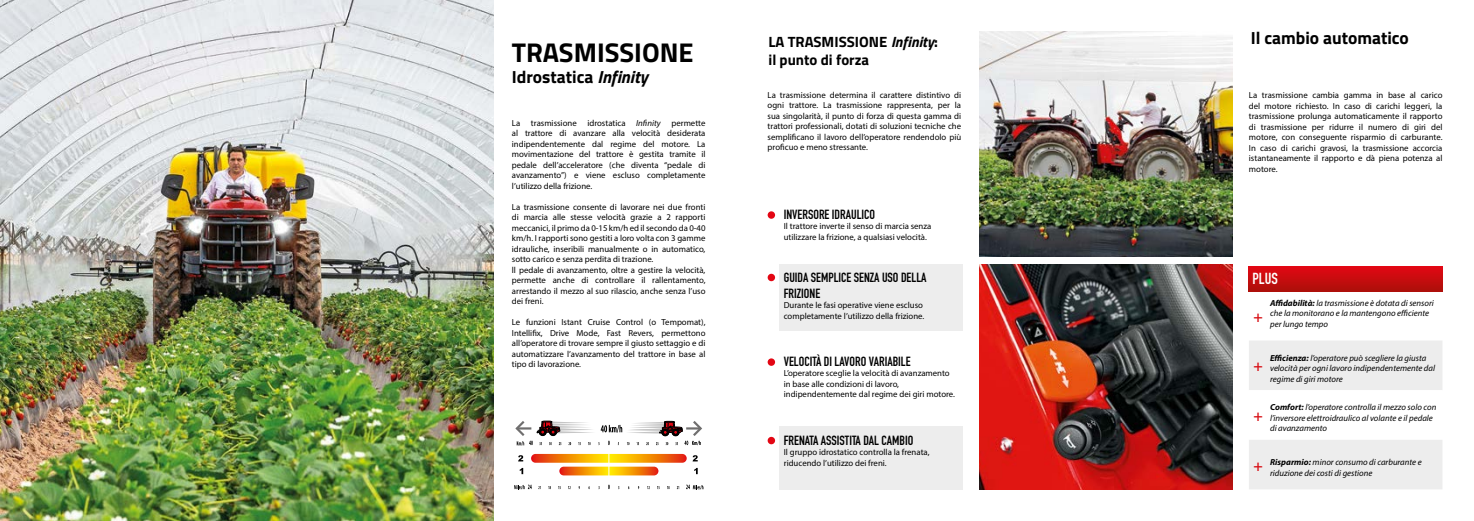
<style>
.page{position:relative;width:1474px;height:521px;background:#fff}
.page>*{position:absolute;margin:0;border:0;box-sizing:border-box;transform-origin:0 0}
.t1{font:700 27.12px "Titillium Web";color:#000}
.t2{font:700 17.5px "Titillium Web";color:#000}
.t3{font:700 15.75px "DIN Condensed";color:#fff}
.t4{font:700 condensed 15.75px "Myriad Pro";color:#d80f15}
.t5{font:700 14.88px/17.8px "Titillium Web";color:#000}
.t6{font:700 13.12px/15.8px "DIN Condensed";color:#000}
.t7{font:8.75px/10.5px "Myriad Pro";color:#000}
.t8{font:italic 8.75px/10.5px "Myriad Pro";color:#000}
.s1{font-style:italic}
.s2{font-weight:700}
</style>
<div class="page">
<img style="left:0;top:0;width:494px;height:521px">
<img style="left:979px;top:32px;width:253px;height:225px">
<img style="left:979px;top:265px;width:253px;height:224px">
<svg style="left:1248px;top:266px;width:194px;height:25px;background:#c80b0e"></svg>
<svg style="left:1249px;top:341px;width:193px;height:148px"></svg>
<div style="left:779px;top:264px;width:183px;height:67px;background:#ededed"></div>
<div style="left:779px;top:426px;width:183px;height:63px;background:#ededed"></div>
<svg style="left:531px;top:454px;width:155px;height:21px"></svg>
<svg style="left:515px;top:420px;width:187px;height:26px"></svg>
<svg style="left:514px;top:485px;width:18px;height:4px"></svg>
<svg style="left:686px;top:485px;width:17px;height:4px"></svg>
<svg style="left:519px;top:468px;width:4px;height:6px"></svg>
<svg style="left:518px;top:455px;width:5px;height:6px"></svg>
<svg style="left:692px;top:455px;width:5px;height:6px"></svg>
<div style="left:767px;top:211px;width:8px;height:8px;background:#e30613;border-radius:50%"></div>
<div style="left:767px;top:274px;width:8px;height:7px;background:#e30613;border-radius:50%"></div>
<div style="left:767px;top:358px;width:8px;height:8px;background:#e30613;border-radius:50%"></div>
<div style="left:767px;top:437px;width:8px;height:7px;background:#e30613;border-radius:50%"></div>
<h1 class="t1" style="left:512px;top:32px;width:183px">TRASMISSIONE</h1>
<h2 class="t2" style="left:512px;top:64px;width:138px">Idrostatica <span class="s1">Infinity</span></h2>
<p class="t7" style="left:512px;top:117px;width:195px;text-align:justify">La trasmissione idrostatica <span class="s1">Infinity</span> permette al trattore di avanzare alla velocità desiderata indipendentemente dal regime del motore. La movimentazione del trattore è gestita tramite il pedale dell’acceleratore (che diventa “pedale di avanzamento”) e viene escluso completamente l’utilizzo della frizione.</p>
<p class="t7" style="left:512px;top:201px;width:195px">La trasmissione consente di lavorare nei due fronti di marcia alle stesse velocità grazie a 2 rapporti meccanici, il primo da 0-15 km/h ed il secondo da 0-40 km/h. I rapporti sono gestiti a loro volta con 3 gamme idrauliche, inseribili manualmente o in automatico, sotto carico e senza perdita di trazione.<br>ll pedale di avanzamento, oltre a gestire la velocità, permette anche di controllare il rallentamento, arrestando il mezzo al suo rilascio, anche senza l’uso dei freni.</p>
<p class="t7" style="left:512px;top:317px;width:195px;text-align:justify">Le funzioni Istant Cruise Control (o Tempomat), Intellifix, Drive Mode, Fast Revers, permettono all’operatore di trovare sempre il giusto settaggio e di automatizzare l’avanzamento del trattore in base al tipo di lavorazione.</p>
<h3 class="t5" style="left:768px;top:32px;width:171px">LA TRASMISSIONE <span class="s1">Infinity</span>: il punto di forza</h3>
<p class="t7" style="left:767px;top:89px;width:195px;text-align:justify">La trasmissione determina il carattere distintivo di ogni trattore. La trasmissione rappresenta, per la sua singolarità, il punto di forza di questa gamma di trattori professionali, dotati di soluzioni tecniche che semplificano il lavoro dell’operatore rendendolo più proficuo e meno stressante.</p>
<h3 class="t6" style="left:783px;top:206px;width:93px">INVERSORE IDRAULICO</h3>
<p class="t7" style="left:783px;top:221px;width:149px">Il trattore inverte il senso di marcia senza utilizzare la frizione, a qualsiasi velocità.</p>
<h3 class="t6" style="left:783px;top:269px;width:144px">GUIDA SEMPLICE SENZA USO DELLA<br>FRIZIONE</h3>
<p class="t7" style="left:783px;top:300px;width:142px">Durante le fasi operative viene escluso completamente l’utilizzo della frizione.</p>
<h3 class="t6" style="left:783px;top:353px;width:128px">VELOCITÀ DI LAVORO VARIABILE</h3>
<p class="t7" style="left:783px;top:368px;width:173px">L’operatore sceglie la velocità di avanzamento in base alle condizioni di lavoro, indipendentemente dal regime dei giri motore.</p>
<h3 class="t6" style="left:783px;top:432px;width:131px">FRENATA ASSISTITA DAL CAMBIO</h3>
<p class="t7" style="left:783px;top:447px;width:147px">Il gruppo idrostatico controlla la frenata, riducendo l’utilizzo dei freni.</p>
<h2 class="t2" style="left:1250px;top:25px;width:160px">Il cambio automatico</h2>
<p class="t7" style="left:1248px;top:90px;width:195px;text-align:justify">La trasmissione cambia gamma in base al carico del motore richiesto. In caso di carichi leggeri, la trasmissione prolunga automaticamente il rapporto di trasmissione per ridurre il numero di giri del motore, con conseguente risparmio di carburante.<br>In caso di carichi gravosi, la trasmissione accorcia istantaneamente il rapporto e dà piena potenza al motore.</p>
<h3 class="t3" style="left:1252px;top:268px;width:27px">PLUS</h3>
<h3 class="t4" style="left:1253px;top:306px;width:11px">+</h3>
<p class="t8" style="left:1269px;top:297px;width:165px"><span class="s2">Affidabilità:</span> la trasmissione è dotata di sensori che la monitorano e la mantengono efficiente per lungo tempo</p>
<p class="t8" style="left:1269px;top:352px;width:166px"><span class="s2">Efficienza:</span> l’operatore può scegliere la giusta velocità per ogni lavoro indipendentemente dal regime di giri motore</p>
<p class="t8" style="left:1269px;top:402px;width:168px"><span class="s2">Comfort:</span> l’operatore controlla il mezzo solo con l’inversore elettroidraulico al volante e il pedale di avanzamento</p>
<p class="t8" style="left:1269px;top:457px;width:153px"><span class="s2">Risparmio:</span> minor consumo di carburante e riduzione dei costi di gestione</p>
<h3 class="t4" style="left:1253px;top:356px;width:11px">+</h3>
<h3 class="t4" style="left:1253px;top:406px;width:11px">+</h3>
<h3 class="t4" style="left:1253px;top:455px;width:11px">+</h3>
</div>
